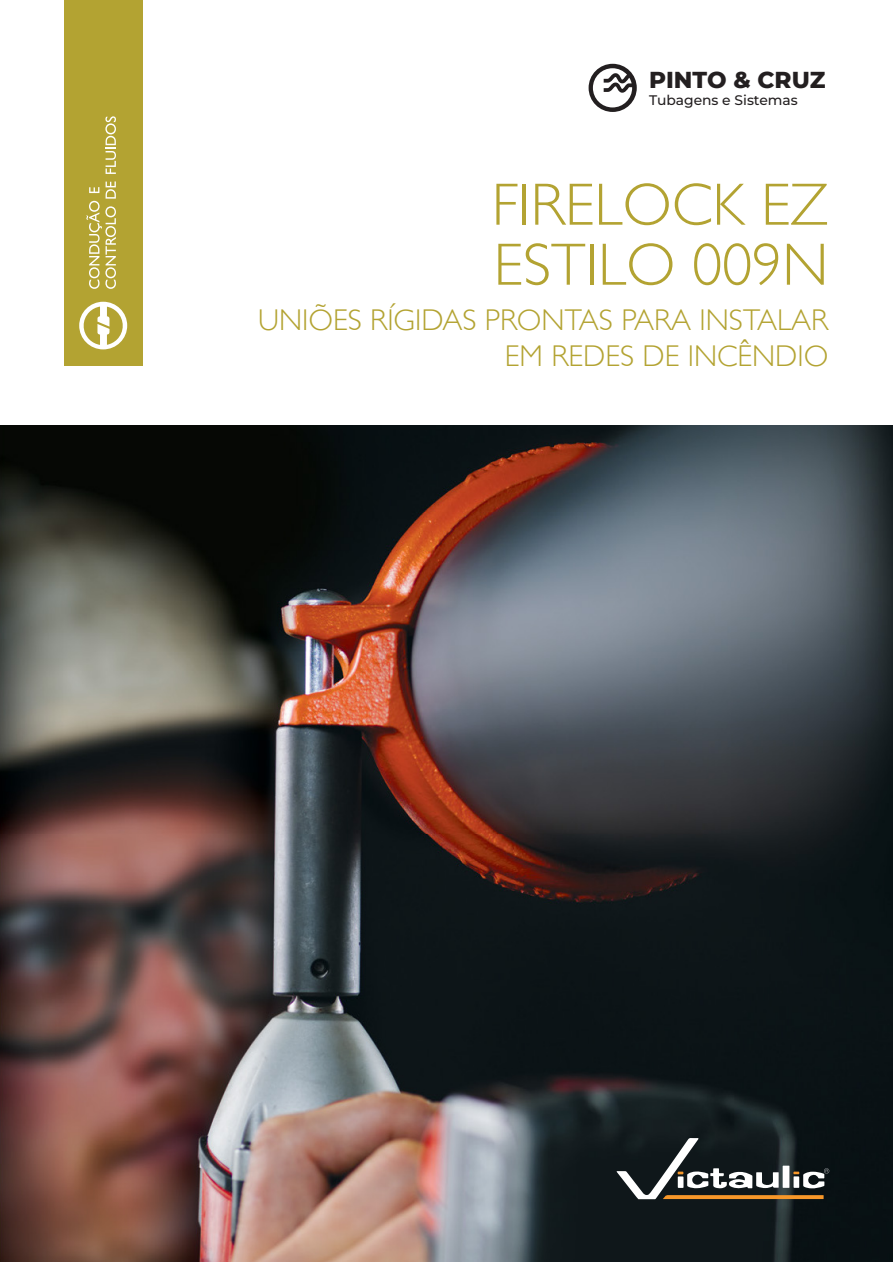
<style>
.page{position:relative;width:893px;height:1263px;background:#fff}
.page>*{position:absolute;margin:0;border:0;box-sizing:border-box;transform-origin:0 0}
.titulo{font:300 60px "Gill Sans";color:#b3a332}
.subtitulo{font:300 30px "Gill Sans";color:#b3a332}
.t1{font:800 23.1px "Montserrat";color:#231f20}
.t2{font:500 13.8px "Montserrat";color:#231f20}
</style>
<div class="page">
<div style="left:64px;top:0;width:78px;height:366px;background:#b3a332"></div>
<svg style="left:79px;top:302px;width:48px;height:47px"></svg>
<svg style="left:86px;top:181px;width:30px;height:108px"></svg>
<svg style="left:105px;top:116px;width:11px;height:58px"></svg>
<svg style="left:589px;top:64px;width:48px;height:48px"></svg>
<img style="left:0;top:425px;width:892px;height:836px">
<svg style="left:617px;top:1138px;width:212px;height:61px;background:#454744"></svg>
<p class="t1" style="left:649px;top:64px;width:178px">PINTO &amp; CRUZ</p>
<p class="t2" style="left:649px;top:90px;width:150px">Tubagens e Sistemas</p>
<p class="titulo" style="left:492px;top:158px;width:338px">FIRELOCK EZ</p>
<p class="titulo" style="left:494px;top:218px;width:336px">ESTILO 009N</p>
<p class="subtitulo" style="left:258px;top:296px;width:572px">UNIÕES RÍGIDAS PRONTAS PARA INSTALAR</p>
<p class="subtitulo" style="left:505px;top:332px;width:325px">EM REDES DE INCÊNDIO</p>
</div>
